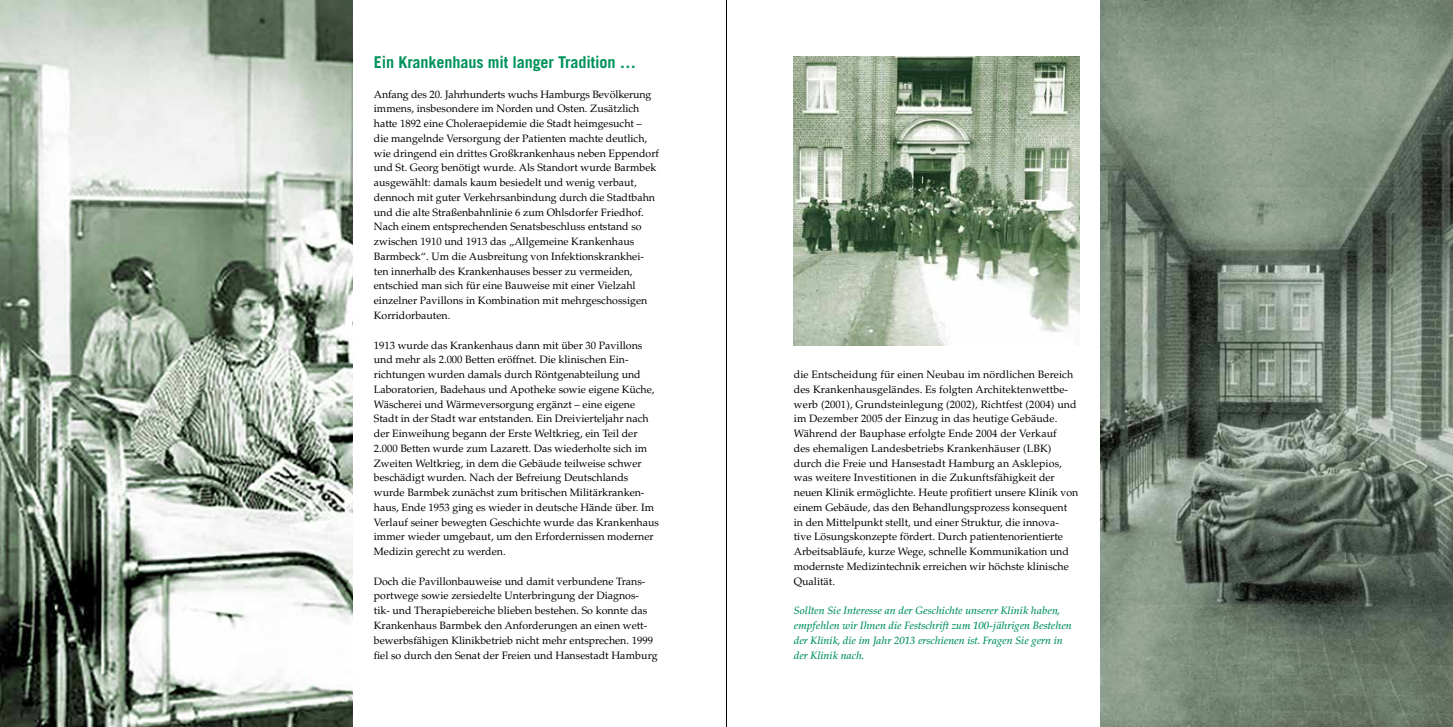
<style>
.page{position:relative;width:1453px;height:727px;background:#fff}
.page>*{position:absolute;margin:0;border:0;box-sizing:border-box;transform-origin:0 0}
.t1{font:700 16.25px "Trade Gothic LT Std";letter-spacing:-.01em;color:#00925b}
.t2{font:10.62px/14.8px "Palatino LT Std";color:#000}
.t3{font:italic 500 10.62px/14.8px "Palatino LT Std";color:#00925b}
</style>
<div class="page">
<img style="left:1100px;top:0;width:353px;height:726px">
<img style="left:794px;top:57px;width:286px;height:288px">
<img style="left:0;top:0;width:353px;height:726px">
<hr style="left:726px;top:0;width:1px;height:726px;background:#000">
<h1 class="t1" style="left:374px;top:53px;width:264px">Ein Krankenhaus mit langer Tradition …</h1>
<p class="t2" style="left:374px;top:87px;width:287px">Anfang des 20. Jahrhunderts wuchs Hamburgs Bevölkerung immens, insbesondere im Norden und Osten. Zusätzlich hatte 1892 eine Choleraepidemie die Stadt heimgesucht – die mangelnde Versorgung der Patienten machte deutlich, wie dringend ein drittes Großkrankenhaus neben Eppendorf und St. Georg benötigt wurde. Als Standort wurde Barmbek ausgewählt: damals kaum besiedelt und wenig verbaut, dennoch mit guter Verkehrsanbindung durch die Stadtbahn und die alte Straßenbahnlinie 6 zum Ohlsdorfer Friedhof.<br>Nach einem entsprechenden Senatsbeschluss entstand so zwischen 1910 und 1913 das „Allgemeine Krankenhaus Barmbeck“. Um die Ausbreitung von Infektionskrankhei&shy;ten innerhalb des Krankenhauses besser zu vermeiden, entschied man sich für eine Bauweise mit einer Vielzahl einzelner Pavillons in Kombination mit mehrgeschossigen Korridorbauten.</p>
<p class="t2" style="left:374px;top:337px;width:287px">1913 wurde das Krankenhaus dann mit über 30 Pavillons und mehr als 2.000 Betten eröffnet. Die klinischen Ein&shy;richtungen wurden damals durch Röntgenabteilung und Laboratorien, Badehaus und Apotheke sowie eigene Küche, Wäscherei und Wärmeversorgung ergänzt – eine eigene Stadt in der Stadt war entstanden. Ein Dreivierteljahr nach der Einweihung begann der Erste Weltkrieg, ein Teil der 2.000 Betten wurde zum Lazarett. Das wiederholte sich im Zweiten Weltkrieg, in dem die Gebäude teilweise schwer beschädigt wurden. Nach der Befreiung Deutschlands wurde Barmbek zunächst zum britischen Militärkranken&shy;haus, Ende 1953 ging es wieder in deutsche Hände über. Im Verlauf seiner bewegten Geschichte wurde das Krankenhaus immer wieder umgebaut, um den Erfordernissen moderner Medizin gerecht zu werden.</p>
<p class="t2" style="left:374px;top:573px;width:285px">Doch die Pavillonbauweise und damit verbundene Trans&shy;portwege sowie zersiedelte Unterbringung der Diagnos&shy;tik- und Therapiebereiche blieben bestehen. So konnte das Krankenhaus Barmbek den Anforderungen an einen wett&shy;bewerbsfähigen Klinikbetrieb nicht mehr entsprechen. 1999 fiel so durch den Senat der Freien und Hansestadt Hamburg</p>
<p class="t2" style="left:794px;top:367px;width:286px">die Entscheidung für einen Neubau im nördlichen Bereich des Krankenhausgeländes. Es folgten Architektenwettbe&shy;werb (2001), Grundsteinlegung (2002), Richtfest (2004) und im Dezember 2005 der Einzug in das heutige Gebäude.<br>Während der Bauphase erfolgte Ende 2004 der Verkauf<br>des ehemaligen Landesbetriebs Krankenhäuser (LBK) durch die Freie und Hansestadt Hamburg an Asklepios, was weitere Investitionen in die Zukunftsfähigkeit der neuen Klinik ermöglichte. Heute profitiert unsere Klinik von einem Gebäude, das den Behandlungsprozess konsequent in den Mittelpunkt stellt, und einer Struktur, die innova&shy;tive Lösungskonzepte fördert. Durch patientenorientierte Arbeitsabläufe, kurze Wege, schnelle Kommunikation und modernste Medizintechnik erreichen wir höchste klinische Qualität.</p>
<p class="t3" style="left:794px;top:603px;width:279px">Sollten Sie Interesse an der Geschichte unserer Klinik haben, empfehlen wir Ihnen die Festschrift zum 100-jährigen Bestehen der Klinik, die im Jahr 2013 erschienen ist. Fragen Sie gern in der Klinik nach.</p>
</div>
